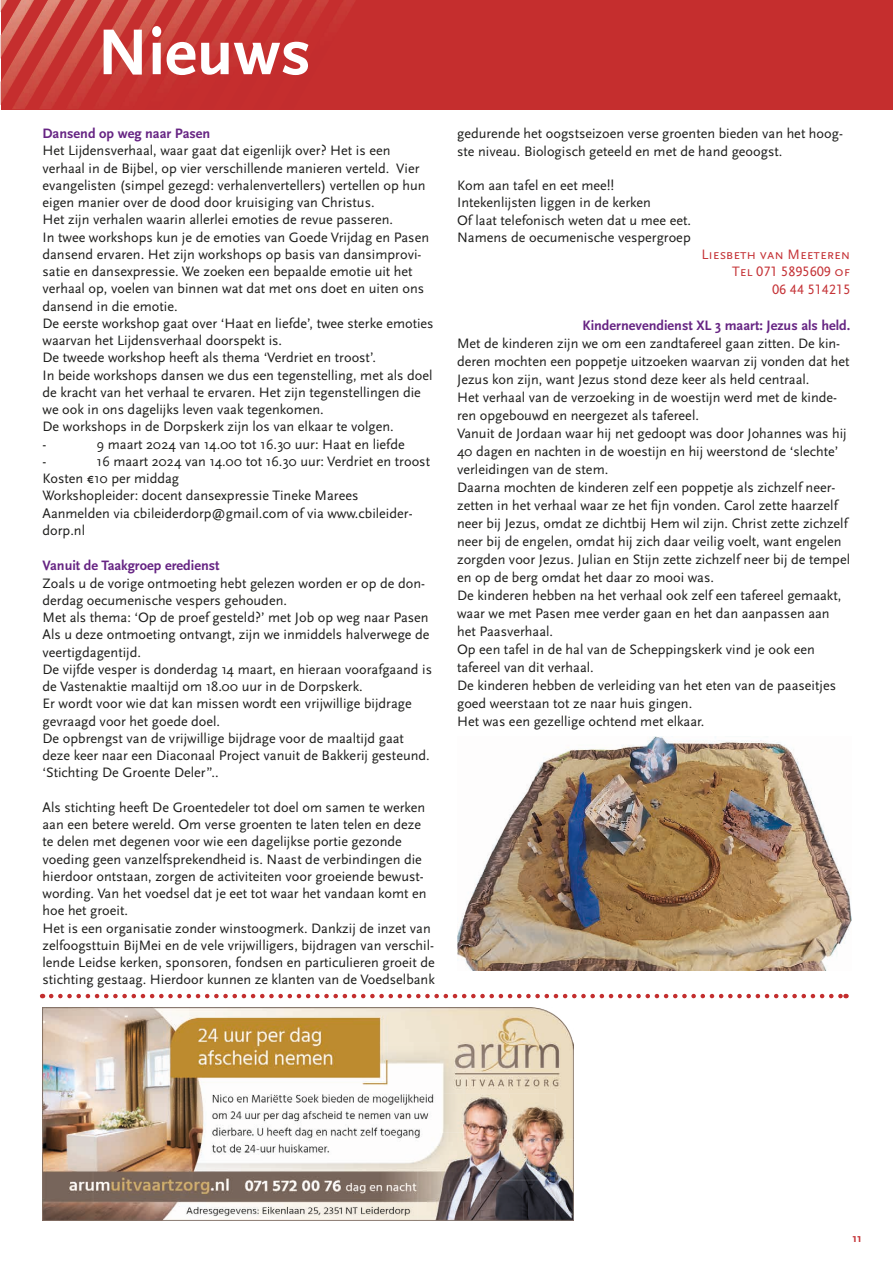
<style>
.page{position:relative;width:893px;height:1263px;background:#fff}
.page>*{position:absolute;margin:0;border:0;box-sizing:border-box;transform-origin:0 0}
.t1{font:700 67.5px "Scala Sans Pro";color:#fff}
.t2{font:14.25px/17.2px "Scala Sans Pro";color:#1d1d1b}
.t3{font:700 14.25px "Scala Sans Pro";color:#662483}
.t4{font:14.25px/17.5px "Scala Sans Caps";color:#c53337;text-align:right}
.t5{font:700 12px "Scala Sans Pro";color:#c53337}
</style>
<div class="page">
<img style="left:43px;top:1008px;width:531px;height:212px">
<div style="left:1px;top:0;width:892px;height:110px;background:#c52e2e"></div>
<img style="left:1px;top:0;width:354px;height:109px">
<img style="left:457px;top:736px;width:394px;height:235px">
<svg style="left:51px;top:994px;width:795px;height:4px"></svg>
<h1 class="t1" style="left:97px;top:13px;width:215px">Nieuws</h1>
<p class="t3" style="left:43px;top:125px;width:169px">Dansend op weg naar Pasen</p>
<p class="t2" style="left:43px;top:142px;width:393px">Het Lijdensverhaal, waar gaat dat eigenlijk over? Het is een verhaal in de Bijbel, op vier verschillende manieren verteld. Vier evangelisten (simpel gezegd: verhalenvertellers) vertellen op hun eigen manier over de dood door kruisiging van Christus.<br>Het zijn verhalen waarin allerlei emoties de revue passeren.<br>In twee workshops kun je de emoties van Goede Vrijdag en Pasen dansend ervaren. Het zijn workshops op basis van dansimprovi&shy;satie en dansexpressie. We zoeken een bepaalde emotie uit het verhaal op, voelen van binnen wat dat met ons doet en uiten ons dansend in die emotie.<br>De eerste workshop gaat over ‘Haat en liefde’, twee sterke emoties waarvan het Lijdensverhaal doorspekt is.<br>De tweede workshop heeft als thema ‘Verdriet en troost’.<br>In beide workshops dansen we dus een tegenstelling, met als doel de kracht van het verhaal te ervaren. Het zijn tegenstellingen die we ook in ons dagelijks leven vaak tegenkomen.<br>De workshops in de Dorpskerk zijn los van elkaar te volgen.<br>-</p>
<p class="t2" style="left:97px;top:435px;width:310px">9 maart 2024 van 14.00 tot 16.30 uur: Haat en liefde</p>
<p class="t2" style="left:43px;top:453px;width:389px;text-indent:54px">16 maart 2024 van 14.00 tot 16.30 uur: Verdriet en troost Kosten €10 per middag<br>Workshopleider: docent dansexpressie Tineke Marees<br>Aanmelden via cbileiderdorp@gmail.com of via www.cbileider&shy;dorp.nl</p>
<p class="t3" style="left:43px;top:557px;width:179px">Vanuit de Taakgroep eredienst</p>
<p class="t2" style="left:43px;top:574px;width:391px">Zoals u de vorige ontmoeting hebt gelezen worden er op de don&shy;derdag oecumenische vespers gehouden.<br>Met als thema: ‘Op de proef gesteld?’ met Job op weg naar Pasen Als u deze ontmoeting ontvangt, zijn we inmiddels halverwege de veertigdagentijd.<br>De vijfde vesper is donderdag 14 maart, en hieraan voorafgaand is de Vastenaktie maaltijd om 18.00 uur in de Dorpskerk.<br>Er wordt voor wie dat kan missen wordt een vrijwillige bijdrage gevraagd voor het goede doel.<br>De opbrengst van de vrijwillige bijdrage voor de maaltijd gaat deze keer naar een Diaconaal Project vanuit de Bakkerij gesteund. ‘Stichting De Groente Deler”..</p>
<p class="t2" style="left:43px;top:799px;width:394px">Als stichting heeft De Groentedeler tot doel om samen te werken aan een betere wereld. Om verse groenten te laten telen en deze te delen met degenen voor wie een dagelijkse portie gezonde voeding geen vanzelfsprekendheid is. Naast de verbindingen die hierdoor ontstaan, zorgen de activiteiten voor groeiende bewust&shy;wording. Van het voedsel dat je eet tot waar het vandaan komt en hoe het groeit.<br>Het is een organisatie zonder winstoogmerk. Dankzij de inzet van zelfoogsttuin BijMei en de vele vrijwilligers, bijdragen van verschil&shy;lende Leidse kerken, sponsoren, fondsen en particulieren groeit de stichting gestaag. Hierdoor kunnen ze klanten van de Voedselbank</p>
<p class="t2" style="left:43px;top:453px;width:5px">-</p>
<p class="t2" style="left:457px;top:125px;width:387px">gedurende het oogstseizoen verse groenten bieden van het hoog&shy;ste niveau. Biologisch geteeld en met de hand geoogst.</p>
<p class="t2" style="left:457px;top:177px;width:236px">Kom aan tafel en eet mee!!<br>Intekenlijsten liggen in de kerken<br>Of laat telefonisch weten dat u mee eet.<br>Namens de oecumenische vespergroep</p>
<p class="t4" style="left:701px;top:246px;width:151px">Liesbeth van Meeteren<br>Tel 071 5895609 of<br>06 44 514215</p>
<p class="t3" style="left:582px;top:317px;width:269px">Kindernevendienst XL 3 maart: Jezus als held.</p>
<p class="t2" style="left:457px;top:334px;width:394px;line-height:18px">Met de kinderen zijn we om een zandtafereel gaan zitten. De kin&shy;deren mochten een poppetje uitzoeken waarvan zij vonden dat het Jezus kon zijn, want Jezus stond deze keer als held centraal.<br>Het verhaal van de verzoeking in de woestijn werd met de kinde&shy;ren opgebouwd en neergezet als tafereel.<br>Vanuit de Jordaan waar hij net gedoopt was door Johannes was hij 40 dagen en nachten in de woestijn en hij weerstond de ‘slechte’ verleidingen van de stem.<br>Daarna mochten de kinderen zelf een poppetje als zichzelf neer&shy;zetten in het verhaal waar ze het fijn vonden. Carol zette haarzelf neer bij Jezus, omdat ze dichtbij Hem wil zijn. Christ zette zichzelf neer bij de engelen, omdat hij zich daar veilig voelt, want engelen zorgden voor Jezus. Julian en Stijn zette zichzelf neer bij de tempel en op de berg omdat het daar zo mooi was.<br>De kinderen hebben na het verhaal ook zelf een tafereel gemaakt, waar we met Pasen mee verder gaan en het dan aanpassen aan het Paasverhaal.<br>Op een tafel in de hal van de Scheppingskerk vind je ook een tafereel van dit verhaal.<br>De kinderen hebben de verleiding van het eten van de paaseitjes goed weerstaan tot ze naar huis gingen.<br>Het was een gezellige ochtend met elkaar.</p>
<p class="t5" style="left:852px;top:1231px;width:11px">11</p>
</div>
